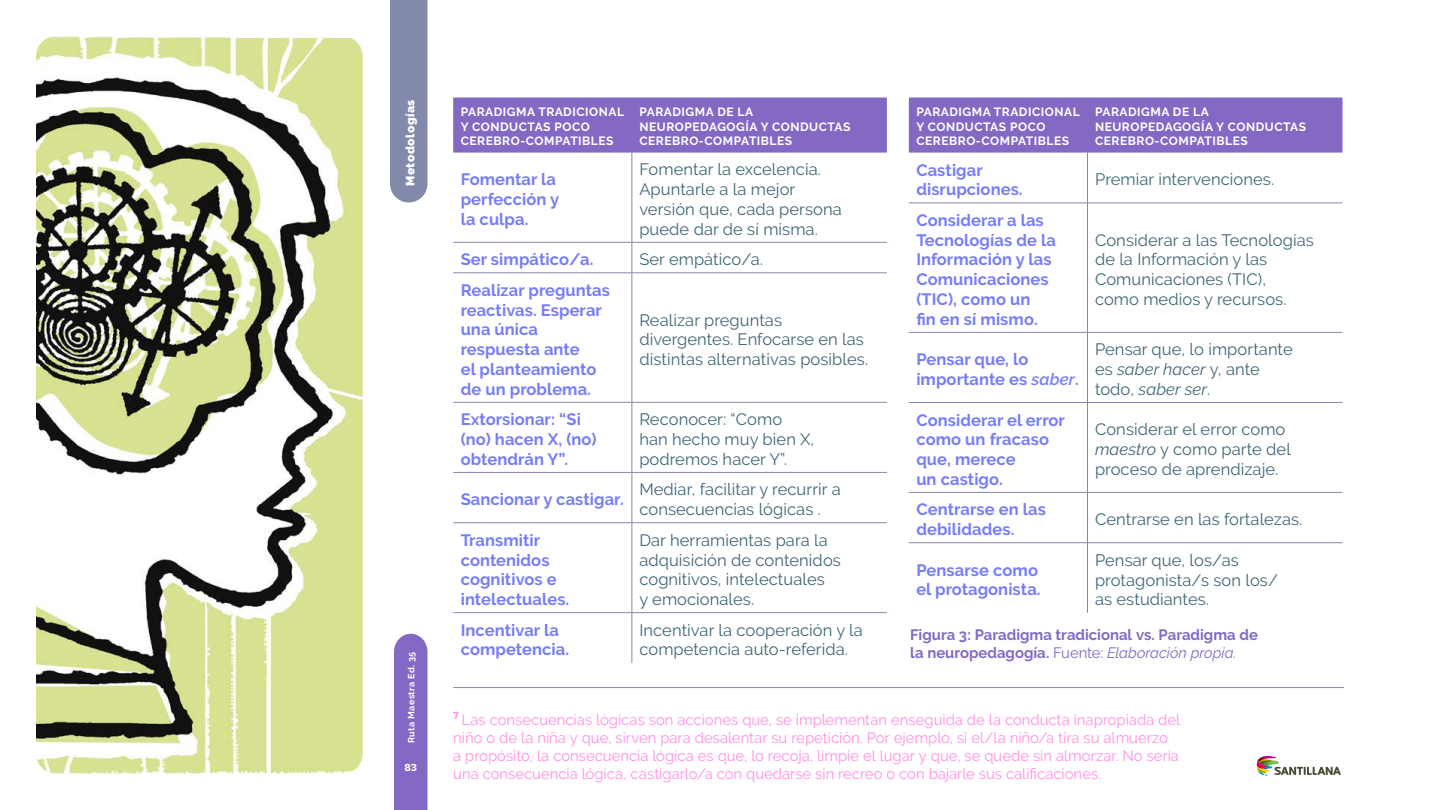
<style>
.page{position:relative;width:1440px;height:810px;background:#fff}
.page>*{position:absolute;margin:0;border:0;box-sizing:border-box;transform-origin:0 0}
.t1{font:16.5px/19.8px "Raleway";letter-spacing:.005em;color:#3f6677}
.t2{font:700 16.5px/19.8px "Raleway";letter-spacing:.005em;color:#767df8}
.t3{font:15px/18px "Raleway";color:#ff8fe7}
.t4{font:700 15px/18px "Raleway";color:#8369c4}
.t5{font:700 12px/14.4px "Raleway";letter-spacing:.045em;color:#fff}
.t6{font:900 12px "Raleway";letter-spacing:.04em;color:#fff}
.t7{font:700 10.65px "Proxima Nova";color:#fff}
.t8{font:700 9px "Raleway";letter-spacing:.04em;color:#fff}
.s1{font-weight:600;font-style:italic}
.s2{font-style:italic}
.s3{font-weight:400}
.s4{font-weight:400;font-style:italic}
</style>
<div class="page">
<div style="left:453px;top:98px;width:434px;height:55px;background:#8369c4"></div>
<hr style="left:632px;top:153px;width:1px;height:89px;background:#8289ab">
<hr style="left:453px;top:242px;width:179px;height:1px;background:#8289ab">
<hr style="left:632px;top:242px;width:255px;height:1px;background:#8289ab">
<hr style="left:632px;top:242px;width:1px;height:31px;background:#8289ab">
<hr style="left:453px;top:273px;width:179px;height:1px;background:#8289ab">
<hr style="left:632px;top:273px;width:255px;height:1px;background:#8289ab">
<hr style="left:632px;top:273px;width:1px;height:129px;background:#8289ab">
<hr style="left:453px;top:402px;width:179px;height:1px;background:#8289ab">
<hr style="left:632px;top:402px;width:255px;height:1px;background:#8289ab">
<hr style="left:632px;top:403px;width:1px;height:69px;background:#8289ab">
<hr style="left:453px;top:472px;width:179px;height:1px;background:#8289ab">
<hr style="left:632px;top:472px;width:255px;height:1px;background:#8289ab">
<hr style="left:632px;top:473px;width:1px;height:50px;background:#8289ab">
<hr style="left:453px;top:523px;width:179px;height:1px;background:#8289ab">
<hr style="left:632px;top:523px;width:255px;height:1px;background:#8289ab">
<hr style="left:632px;top:523px;width:1px;height:89px;background:#8289ab">
<hr style="left:453px;top:612px;width:179px;height:1px;background:#8289ab">
<hr style="left:632px;top:612px;width:255px;height:1px;background:#8289ab">
<hr style="left:632px;top:613px;width:1px;height:50px;background:#8289ab">
<div style="left:909px;top:98px;width:433px;height:55px;background:#8369c4"></div>
<hr style="left:1087px;top:153px;width:1px;height:50px;background:#8289ab">
<hr style="left:1087px;top:203px;width:1px;height:129px;background:#8289ab">
<hr style="left:1087px;top:333px;width:1px;height:69px;background:#8289ab">
<hr style="left:1087px;top:403px;width:1px;height:89px;background:#8289ab">
<hr style="left:1087px;top:493px;width:1px;height:50px;background:#8289ab">
<hr style="left:1087px;top:543px;width:1px;height:70px;background:#8289ab">
<hr style="left:909px;top:203px;width:179px;height:1px;background:#8289ab">
<hr style="left:1088px;top:203px;width:254px;height:1px;background:#8289ab">
<hr style="left:909px;top:332px;width:179px;height:1px;background:#8289ab">
<hr style="left:1088px;top:332px;width:254px;height:1px;background:#8289ab">
<hr style="left:909px;top:402px;width:179px;height:1px;background:#8289ab">
<hr style="left:1088px;top:402px;width:254px;height:1px;background:#8289ab">
<hr style="left:909px;top:492px;width:179px;height:1px;background:#8289ab">
<hr style="left:1088px;top:492px;width:254px;height:1px;background:#8289ab">
<hr style="left:909px;top:543px;width:179px;height:1px;background:#8289ab">
<hr style="left:1088px;top:543px;width:254px;height:1px;background:#8289ab">
<img style="left:37px;top:37px;width:324px;height:736px">
<div style="left:34px;top:34px;width:330px;height:742px;border:2px solid #fff;border-radius:21px"></div>
<hr style="left:453px;top:687px;width:891px;height:1px;background:#8289ab">
<svg style="left:1256px;top:755px;width:85px;height:21px"></svg>
<div style="left:394px;top:634px;width:34px;height:176px;background:#8369c4"></div>
<div style="left:390px;top:0;width:38px;height:203px;background:#8289ab"></div>
<p class="t6" style="left:403px;top:186px;width:88px;rotate:-90deg">Metodologías</p>
<p class="t8" style="left:406px;top:743px;width:92px;rotate:-90deg">Ruta Maestra Ed. 35</p>
<p class="t7" style="left:404px;top:759px;width:14px">83</p>
<p class="t5" style="left:461px;top:105px;width:165px">PARADIGMA TRADICIONAL<br>Y CONDUCTAS POCO<br>CEREBRO-COMPATIBLES</p>
<p class="t5" style="left:639px;top:105px;width:213px">PARADIGMA DE LA<br>NEUROPEDAGOGÍA Y CONDUCTAS<br>CEREBRO-COMPATIBLES</p>
<p class="t2" style="left:461px;top:170px;width:100px">Fomentar la perfección y la culpa.</p>
<p class="t1" style="left:639px;top:160px;width:204px">Fomentar la excelencia.<br>Apuntarle a la mejor versión que, cada persona puede dar de sí misma.</p>
<p class="t2" style="left:461px;top:250px;width:134px">Ser simpático/a.</p>
<p class="t1" style="left:639px;top:250px;width:125px">Ser empático/a.</p>
<p class="t2" style="left:461px;top:280px;width:151px">Realizar preguntas reactivas. Esperar una única respuesta ante<br>el planteamiento de un problema.</p>
<p class="t1" style="left:639px;top:310px;width:230px">Realizar preguntas divergentes. Enfocarse en las distintas alternativas posibles.</p>
<p class="t2" style="left:461px;top:410px;width:137px">Extorsionar: “Si (no) hacen X, (no) obtendrán Y”.</p>
<p class="t1" style="left:639px;top:410px;width:176px">Reconocer: “Como han hecho muy bien X, podremos hacer Y”.</p>
<p class="t2" style="left:461px;top:490px;width:165px">Sancionar y castigar.</p>
<p class="t1" style="left:639px;top:480px;width:203px">Mediar, facilitar y recurrir a consecuencias lógicas .</p>
<p class="t2" style="left:461px;top:530px;width:110px">Transmitir contenidos cognitivos e intelectuales.</p>
<p class="t1" style="left:639px;top:530px;width:203px">Dar herramientas para la adquisición de contenidos cognitivos, intelectuales<br>y emocionales.</p>
<p class="t2" style="left:461px;top:620px;width:110px">Incentivar la competencia.</p>
<p class="t1" style="left:639px;top:620px;width:225px">Incentivar la cooperación y la competencia auto-referida.</p>
<p class="t5" style="left:916px;top:105px;width:165px">PARADIGMA TRADICIONAL<br>Y CONDUCTAS POCO<br>CEREBRO-COMPATIBLES</p>
<p class="t5" style="left:1095px;top:105px;width:213px">PARADIGMA DE LA<br>NEUROPEDAGOGÍA Y CONDUCTAS<br>CEREBRO-COMPATIBLES</p>
<p class="t2" style="left:916px;top:160px;width:108px">Castigar disrupciones.</p>
<p class="t1" style="left:1095px;top:170px;width:181px">Premiar intervenciones.</p>
<p class="t2" style="left:916px;top:210px;width:141px">Considerar a las<br>Tecnologías de la<br>Información y las<br>Comunicaciones (TIC), como un<br>fin en sí mismo.</p>
<p class="t1" style="left:1095px;top:230px;width:220px">Considerar a las Tecnologías de la Información y las<br>Comunicaciones (TIC), como medios y recursos.</p>
<p class="t2" style="left:916px;top:350px;width:164px">Pensar que, lo importante es <span class="s1">saber</span>.</p>
<p class="t1" style="left:1095px;top:340px;width:199px">Pensar que, lo importante es <span class="s2">saber hacer</span> y, ante todo, <span class="s2">saber ser</span>.</p>
<p class="t2" style="left:916px;top:410px;width:150px">Considerar el error como un fracaso que, merece<br>un castigo.</p>
<p class="t1" style="left:1095px;top:420px;width:197px">Considerar el error como <span class="s2">maestro</span> y como parte del proceso de aprendizaje.</p>
<p class="t2" style="left:916px;top:500px;width:131px">Centrarse en las debilidades.</p>
<p class="t1" style="left:1095px;top:510px;width:209px">Centrarse en las fortalezas.</p>
<p class="t2" style="left:916px;top:560px;width:126px">Pensarse como el protagonista.</p>
<p class="t1" style="left:1095px;top:550px;width:185px">Pensar que, los/as protagonista/s son los/ as estudiantes.</p>
<p class="t4" style="left:910px;top:625px;width:349px">Figura 3: Paradigma tradicional vs. Paradigma de la neuropedagogía. <span class="s3">Fuente:</span> <span class="s4">Elaboración propia.</span></p>
<p class="t3" style="left:453px;top:710px;width:728px"><sup>7</sup> Las consecuencias lógicas son acciones que, se implementan enseguida de la conducta inapropiada del niño o de la niña y que, sirven para desalentar su repetición. Por ejemplo, si el/la niño/a tira su almuerzo<br>a propósito, la consecuencia lógica es que, lo recoja, limpie el lugar y que, se quede sin almorzar. No sería una consecuencia lógica, castigarlo/a con quedarse sin recreo o con bajarle sus calificaciones.</p>
</div>
